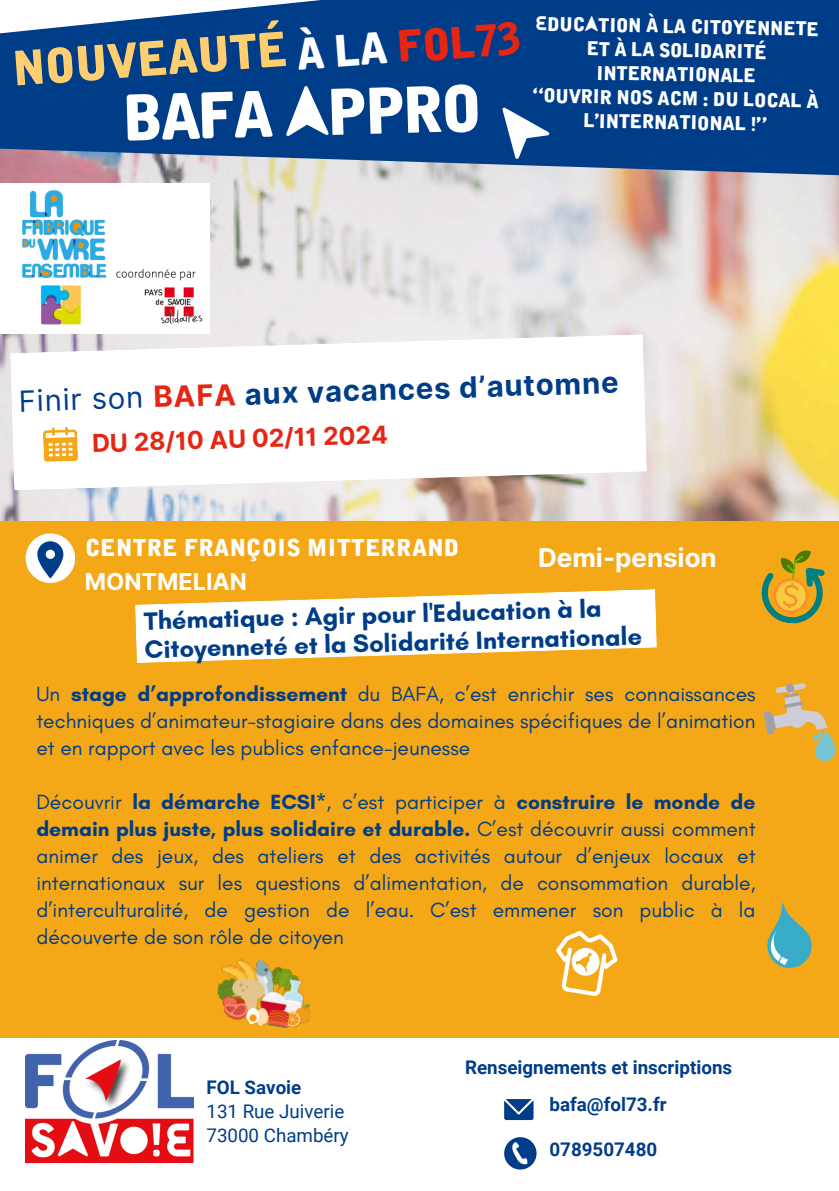
<style>
.page{position:relative;width:839px;height:1191px;background:#fff}
.page>*{position:absolute;margin:0;border:0;box-sizing:border-box;transform-origin:0 0}
.t1{font:62.8px "Alpha Ligue";color:#fff}
.t2{font:47px "Alpha Ligue";color:#ffce71}
.t3{font:700 29.2px "Inter";color:#003d88}
.t4{font:700 25.8px "Inter";color:#fff}
.t5{font:700 25.6px/28.8px "Glacial Indifference";color:#003d88}
.t6{font:700 24.6px "Inter";color:#e62613}
.t7{font:23.2px "Alpha Ligue";color:#fff}
.t8{font:700 23.2px "Inter";color:#fff}
.t9{font:21px/27px "Glacial Indifference";color:#003d88;text-align:justify}
.t10{font:19px/24px "Alpha Ligue";color:#fff;text-align:center}
.t11{font:700 18.8px "Roboto";color:#003d88}
.t12{font:18.8px "Roboto";color:#003d88}
.s1{font-size:43px;color:#e62613}
.s2{font-weight:400}
.s3{color:#e62613}
.s4{font-weight:700}
</style>
<div class="page">
<img style="left:0;top:176px;width:838px;height:346px">
<div style="left:0;top:522px;width:838px;height:516px;background:#f4a817"></div>
<img style="left:26px;top:1041px;width:168px;height:121px">
<svg style="left:504px;top:1099px;width:29px;height:21px"></svg>
<svg style="left:504px;top:1137px;width:32px;height:33px"></svg>
<div style="left:26px;top:533px;width:49px;height:50px;background:#fff;border-radius:50%"></div>
<svg style="left:37px;top:541px;width:26px;height:38px"></svg>
<svg style="left:10px;top:334px;width:636px;height:156px"></svg>
<img style="left:0;top:184px;width:209px;height:150px">
<svg style="left:0;top:0;width:838px;height:176px;fill:#003d88"></svg>
<svg style="left:43px;top:427px;width:35px;height:35px"></svg>
<svg style="left:135px;top:589px;width:522px;height:74px"></svg>
<img style="left:217px;top:959px;width:94px;height:69px">
<svg style="left:763px;top:683px;width:72px;height:78px"></svg>
<svg style="left:767px;top:902px;width:45px;height:66px"></svg>
<svg style="left:761px;top:550px;width:64px;height:74px"></svg>
<svg style="left:556px;top:931px;width:62px;height:65px"></svg>
<div style="left:486px;top:94px;width:64px;height:66px;background:#003d88"></div>
<h5 class="t2" style="left:11px;top:51px;width:511px;rotate:-4deg">NOUVEAUTÉ <sub>À</sub> <sub>LA</sub> <sub>FOL</sub><span class="s1">73</span></h5>
<p class="t10" style="left:535px;top:13px;width:285px;rotate:1deg">EDUCATION À LA CITOYENNETE<br>ET À LA SOLIDARITÉ<br>INTERNATIONALE</p>
<h6 class="t10" style="left:533px;top:85px;width:288px;rotate:1deg">“OUVRIR NOS ACM : DU LOCAL À<br>L'INTERNATIONAL !”</h6>
<p class="t1" style="left:120px;top:96px;width:362px;rotate:-2deg">BAFA APPRO</p>
<p class="t3" style="left:18px;top:385px;width:601px;rotate:-2deg"><span class="s2">Finir son</span> <span class="s3">BAFA</span> aux vacances d’automne</p>
<h4 class="t6" style="left:91px;top:429px;width:297px;rotate:-2deg">DU 28/10 AU 02/11 2024</h4>
<p class="t7" style="left:85px;top:539px;width:376px">CENTRE FRANÇOIS MITTERRAND</p>
<p class="t8" style="left:85px;top:568px;width:164px">MONTMELIAN</p>
<p class="t4" style="left:538px;top:542px;width:180px">Demi-pension</p>
<h6 class="t5" style="left:143px;top:608px;width:499px;rotate:-2deg">Thématique : Agir pour l'Education à la<br>Citoyenneté et la Solidarité Internationale</h6>
<p class="t9" style="left:36px;top:680px;width:720px">Un <span class="s4">stage d’approfondissement</span> du BAFA, c’est enrichir ses connaissances techniques d’animateur-stagiaire dans des domaines spécifiques de l’animation et en rapport avec les publics enfance-jeunesse</p>
<p class="t9" style="left:36px;top:788px;width:720px">Découvrir <span class="s4">la démarche ECSI*</span>, c’est participer à <span class="s4">construire le monde de demain plus juste, plus solidaire et durable.</span> C’est découvrir aussi comment animer des jeux, des ateliers et des activités autour d’enjeux locaux et internationaux sur les questions d’alimentation, de consommation durable, d’interculturalité, de gestion de l’eau. C’est emmener son public à la découverte de son rôle de citoyen</p>
<h2 class="t11" style="left:206px;top:1076px;width:96px">FOL Savoie</h2>
<h1 class="t12" style="left:206px;top:1101px;width:139px">131 Rue Juiverie</h1>
<p class="t12" style="left:206px;top:1125px;width:144px">73000 Chambéry</p>
<p class="t11" style="left:465px;top:1057px;width:268px">Renseignements et inscriptions</p>
<p class="t11" style="left:549px;top:1094px;width:119px">bafa@fol73.fr</p>
<p class="t11" style="left:549px;top:1138px;width:109px">0789507480</p>
</div>
